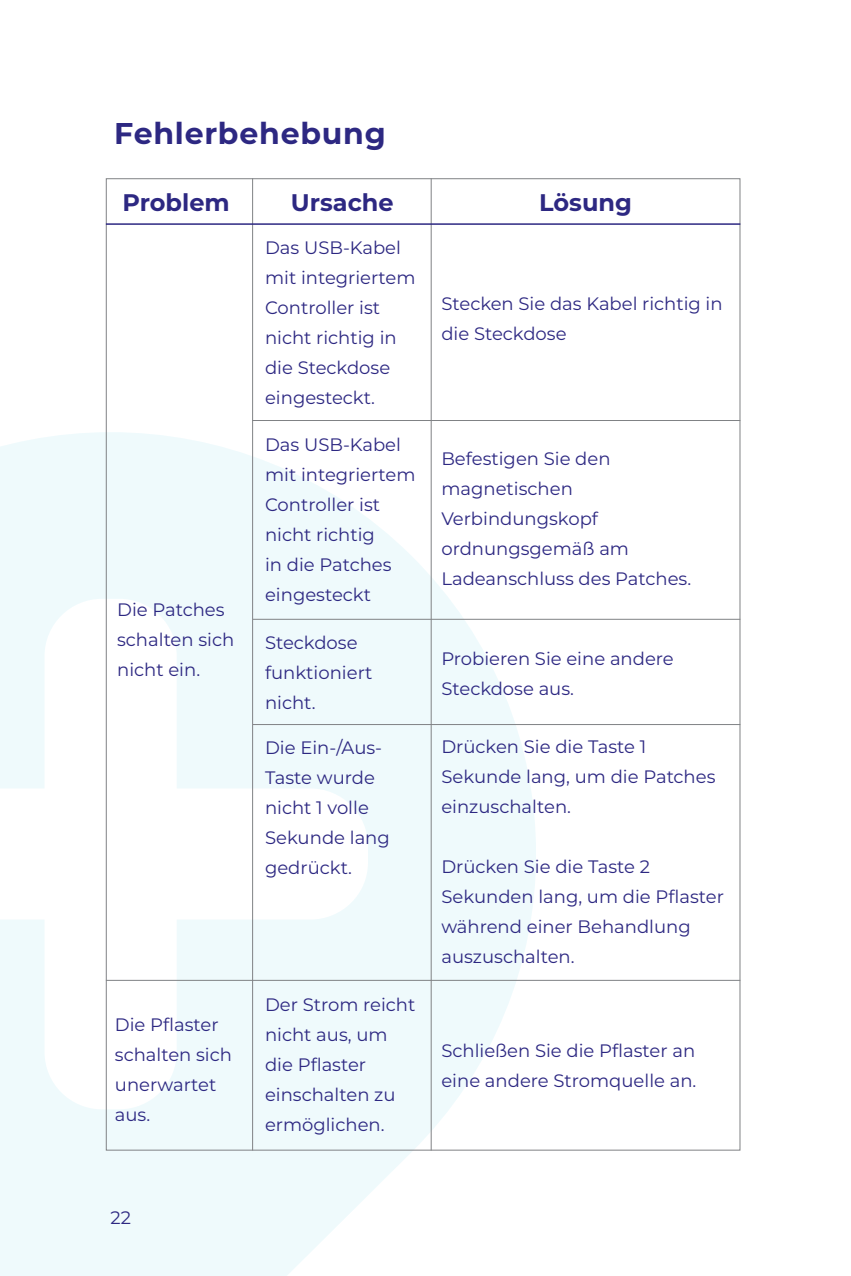
<style>
.page{position:relative;width:851px;height:1276px;background:#fff}
.page>*{position:absolute;margin:0;border:0;box-sizing:border-box;transform-origin:0 0}
.t1{font:700 30px "Montserrat";letter-spacing:.025em;color:#2d2882}
.Text_2{font:700 24px "Montserrat";color:#2d2882}
.Text_2-2{font:18px/30px "Montserrat";color:#2d2882}
</style>
<div class="page">
<svg style="left:0;top:429px;width:539px;height:847px;fill:#effafc"></svg>
<hr style="left:252px;top:178px;width:1px;height:972px;background:#808285">
<hr style="left:430px;top:178px;width:1px;height:972px;background:#808285">
<hr style="left:106px;top:223px;width:634px;height:2px;background:#2d2882">
<hr style="left:253px;top:619px;width:487px;height:1px;background:#808285">
<hr style="left:252px;top:420px;width:488px;height:1px;background:#808285">
<hr style="left:253px;top:724px;width:487px;height:1px;background:#808285">
<hr style="left:106px;top:980px;width:634px;height:1px;background:#808285">
<p class="t1" style="left:114px;top:112px;width:273px">Fehlerbehebung</p>
<p class="Text_2" style="left:122px;top:185px;width:109px">Problem</p>
<p class="Text_2" style="left:291px;top:185px;width:104px">Ursache</p>
<p class="Text_2" style="left:539px;top:185px;width:94px">Lösung</p>
<p class="Text_2-2" style="left:117px;top:594px;width:119px">Die Patches schalten sich nicht ein.</p>
<p class="Text_2-2" style="left:115px;top:1008px;width:119px">Die Pflaster schalten sich unerwartet aus.</p>
<p class="Text_2-2" style="left:111px;top:1202px;width:22px">22</p>
<p class="Text_2-2" style="left:265px;top:231px;width:152px">Das USB-Kabel mit integriertem<br>Controller ist nicht richtig in die Steckdose eingesteckt.</p>
<p class="Text_2-2" style="left:265px;top:429px;width:152px">Das USB-Kabel mit integriertem<br>Controller ist nicht richtig<br>in die Patches eingesteckt</p>
<p class="Text_2-2" style="left:265px;top:627px;width:109px">Steckdose funktioniert nicht.</p>
<p class="Text_2-2" style="left:441px;top:288px;width:283px">Stecken Sie das Kabel richtig in die Steckdose</p>
<p class="Text_2-2" style="left:441px;top:443px;width:251px">Befestigen Sie den magnetischen<br>Verbindungskopf ordnungsgemäß am<br>Ladeanschluss des Patches.</p>
<p class="Text_2-2" style="left:441px;top:642px;width:234px">Probieren Sie eine andere<br>Steckdose aus.</p>
<p class="Text_2-2" style="left:265px;top:731px;width:126px">Die Ein-/Aus-<br>Taste wurde nicht 1 volle<br>Sekunde lang gedrückt.</p>
<p class="Text_2-2" style="left:441px;top:730px;width:275px">Drücken Sie die Taste 1<br>Sekunde lang, um die Patches einzuschalten.</p>
<p class="Text_2-2" style="left:441px;top:850px;width:284px">Drücken Sie die Taste 2<br>Sekunden lang, um die Pflaster während einer Behandlung auszuschalten.</p>
<p class="Text_2-2" style="left:265px;top:989px;width:152px">Der Strom reicht nicht aus, um die Pflaster einschalten zu ermöglichen.</p>
<p class="Text_2-2" style="left:441px;top:1035px;width:256px">Schließen Sie die Pflaster an eine andere Stromquelle an.</p>
</div>
